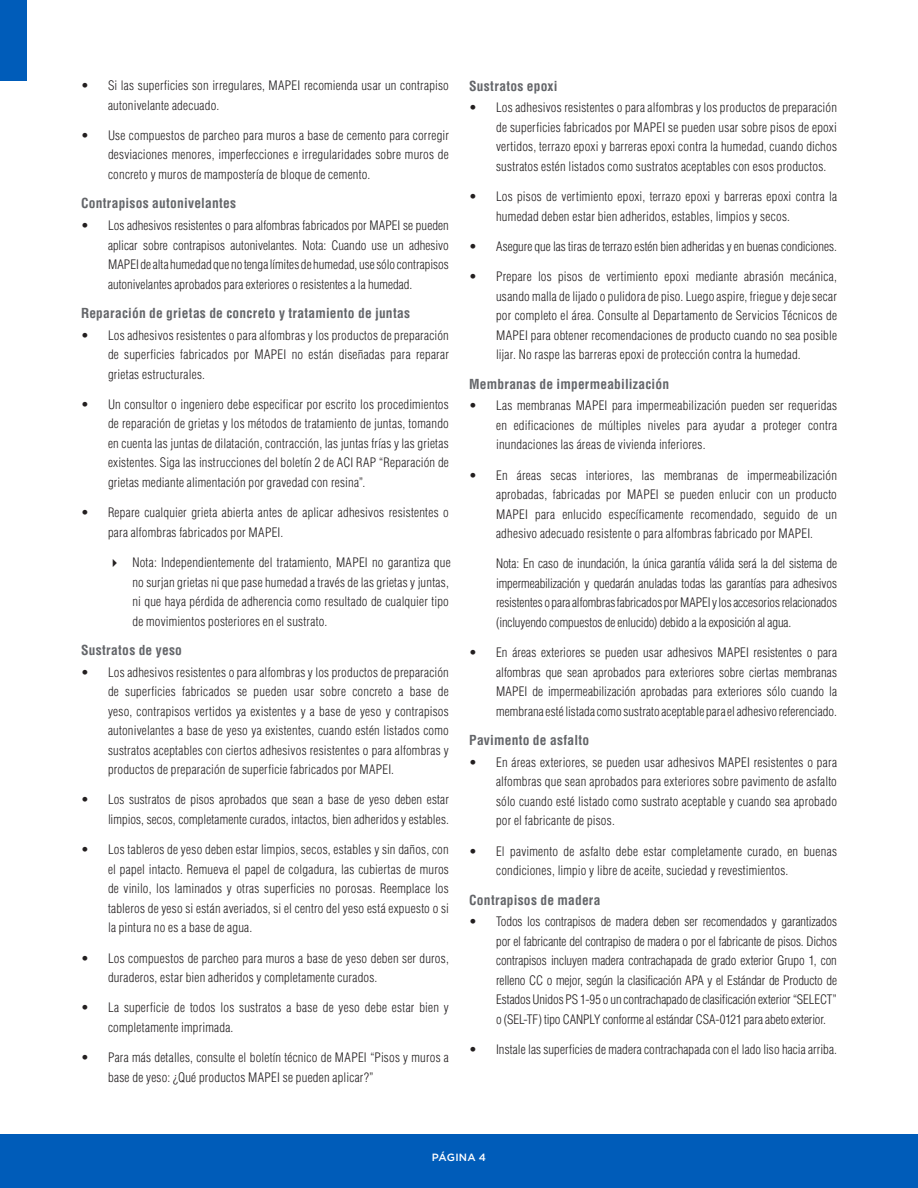
<style>
.page{position:relative;width:918px;height:1188px;background:#fff}
.page>*{position:absolute;margin:0;border:0;box-sizing:border-box;transform-origin:0 0}
.t1{font:700 condensed 13.5px "Helvetica LT Std";letter-spacing:.015em;color:#636569}
.t2{font:300 condensed 12.75px/19.5px "Helvetica LT Std";letter-spacing:.015em;color:#231f20;text-align:justify}
.t3{font:500 10.5px "Gotham HTF";letter-spacing:.025em;color:#fff}
</style>
<div class="page">
<div style="left:0;top:0;width:27px;height:81px;background:#005cb9"></div>
<div style="left:0;top:1134px;width:918px;height:54px;background:#005cb9"></div>
<p class="t2" style="left:108px;top:76px;width:342px;text-indent:-27px">• Si las superficies son irregulares, MAPEI recomienda usar un contrapiso autonivelante adecuado.</p>
<p class="t2" style="left:108px;top:126px;width:342px;text-indent:-27px">• Use compuestos de parcheo para muros a base de cemento para corregir desviaciones menores, imperfecciones e irregularidades sobre muros de concreto y muros de mampostería de bloque de cemento.</p>
<p class="t1" style="left:81px;top:195px;width:157px">Contrapisos autonivelantes</p>
<p class="t2" style="left:108px;top:216px;width:342px;text-indent:-27px">• Los adhesivos resistentes o para alfombras fabricados por MAPEI se pueden aplicar sobre contrapisos autonivelantes. Nota: Cuando use un adhesivo MAPEI de alta humedad que no tenga límites de humedad, use sólo contrapisos autonivelantes aprobados para exteriores o resistentes a la humedad.</p>
<p class="t1" style="left:81px;top:305px;width:331px">Reparación de grietas de concreto y tratamiento de juntas</p>
<p class="t2" style="left:108px;top:325px;width:342px;text-indent:-27px">• Los adhesivos resistentes o para alfombras y los productos de preparación de superficies fabricados por MAPEI no están diseñadas para reparar grietas estructurales.</p>
<p class="t2" style="left:108px;top:395px;width:342px;text-indent:-27px">• Un consultor o ingeniero debe especificar por escrito los procedimientos de reparación de grietas y los métodos de tratamiento de juntas, tomando en cuenta las juntas de dilatación, contracción, las juntas frías y las grietas existentes. Siga las instrucciones del boletín 2 de ACI RAP “Reparación de grietas mediante alimentación por gravedad con resina”.</p>
<p class="t2" style="left:108px;top:503px;width:342px;text-indent:-27px">• Repare cualquier grieta abierta antes de aplicar adhesivos resistentes o para alfombras fabricados por MAPEI.</p>
<p class="t2" style="left:132px;top:553px;width:320px;text-align:left;text-indent:-24px">✔ Nota: Independientemente del tratamiento, MAPEI no garantiza que no surjan grietas ni que pase humedad a través de las grietas y juntas, ni que haya pérdida de adherencia como resultado de cualquier tipo de movimientos posteriores en el sustrato.</p>
<p class="t1" style="left:81px;top:642px;width:103px">Sustratos de yeso</p>
<p class="t2" style="left:108px;top:662px;width:342px;text-indent:-27px">• Los adhesivos resistentes o para alfombras y los productos de preparación de superficies fabricados se pueden usar sobre concreto a base de yeso, contrapisos vertidos ya existentes y a base de yeso y contrapisos autonivelantes a base de yeso ya existentes, cuando estén listados como sustratos aceptables con ciertos adhesivos resistentes o para alfombras y productos de preparación de superficie fabricados por MAPEI.</p>
<p class="t2" style="left:81px;top:790px;width:369px;text-align:right">• Los sustratos de pisos aprobados que sean a base de yeso deben estar limpios, secos, completamente curados, intactos, bien adheridos y estables.</p>
<p class="t2" style="left:108px;top:840px;width:342px;text-indent:-27px">• Los tableros de yeso deben estar limpios, secos, estables y sin daños, con el papel intacto. Remueva el papel de colgadura, las cubiertas de muros de vinilo, los laminados y otras superficies no porosas. Reemplace los tableros de yeso si están averiados, si el centro del yeso está expuesto o si la pintura no es a base de agua.</p>
<p class="t2" style="left:108px;top:948px;width:342px;text-indent:-27px">• Los compuestos de parcheo para muros a base de yeso deben ser duros, duraderos, estar bien adheridos y completamente curados.</p>
<p class="t2" style="left:108px;top:998px;width:342px;text-indent:-27px">• La superficie de todos los sustratos a base de yeso debe estar bien y completamente imprimada.</p>
<p class="t2" style="left:108px;top:1048px;width:342px;text-indent:-27px">• Para más detalles, consulte el boletín técnico de MAPEI “Pisos y muros a base de yeso: ¿Qué productos MAPEI se pueden aplicar?”</p>
<p class="t1" style="left:469px;top:77px;width:90px">Sustratos epoxi</p>
<p class="t2" style="left:496px;top:98px;width:342px;text-indent:-27px">• Los adhesivos resistentes o para alfombras y los productos de preparación de superficies fabricados por MAPEI se pueden usar sobre pisos de epoxi vertidos, terrazo epoxi y barreras epoxi contra la humedad, cuando dichos sustratos estén listados como sustratos aceptables con esos productos.</p>
<p class="t2" style="left:496px;top:187px;width:342px;text-indent:-27px">• Los pisos de vertimiento epoxi, terrazo epoxi y barreras epoxi contra la humedad deben estar bien adheridos, estables, limpios y secos.</p>
<p class="t2" style="left:469px;top:236px;width:369px">• Asegure que las tiras de terrazo estén bien adheridas y en buenas condiciones.</p>
<p class="t2" style="left:496px;top:267px;width:342px;text-indent:-27px">• Prepare los pisos de vertimiento epoxi mediante abrasión mecánica, usando malla de lijado o pulidora de piso. Luego aspire, friegue y deje secar por completo el área. Consulte al Departamento de Servicios Técnicos de MAPEI para obtener recomendaciones de producto cuando no sea posible lijar. No raspe las barreras epoxi de protección contra la humedad.</p>
<p class="t1" style="left:469px;top:375px;width:202px">Membranas de impermeabilización</p>
<p class="t2" style="left:496px;top:396px;width:342px;text-indent:-27px">• Las membranas MAPEI para impermeabilización pueden ser requeridas en edificaciones de múltiples niveles para ayudar a proteger contra inundaciones las áreas de vivienda inferiores.</p>
<p class="t2" style="left:496px;top:465px;width:342px;text-indent:-27px">• En áreas secas interiores, las membranas de impermeabilización aprobadas, fabricadas por MAPEI se pueden enlucir con un producto MAPEI para enlucido específicamente recomendado, seguido de un adhesivo adecuado resistente o para alfombras fabricado por MAPEI.</p>
<p class="t2" style="left:496px;top:554px;width:342px">Nota: En caso de inundación, la única garantía válida será la del sistema de impermeabilización y quedarán anuladas todas las garantías para adhesivos resistentes o para alfombras fabricados por MAPEI y los accesorios relacionados (incluyendo compuestos de enlucido) debido a la exposición al agua.</p>
<p class="t2" style="left:496px;top:643px;width:342px;text-indent:-27px">• En áreas exteriores se pueden usar adhesivos MAPEI resistentes o para alfombras que sean aprobados para exteriores sobre ciertas membranas MAPEI de impermeabilización aprobadas para exteriores sólo cuando la membrana esté listada como sustrato aceptable para el adhesivo referenciado.</p>
<p class="t1" style="left:469px;top:732px;width:122px">Pavimento de asfalto</p>
<p class="t2" style="left:496px;top:752px;width:342px;text-indent:-27px">• En áreas exteriores, se pueden usar adhesivos MAPEI resistentes o para alfombras que sean aprobados para exteriores sobre pavimento de asfalto sólo cuando esté listado como sustrato aceptable y cuando sea aprobado por el fabricante de pisos.</p>
<p class="t2" style="left:496px;top:841px;width:342px;text-indent:-27px">• El pavimento de asfalto debe estar completamente curado, en buenas condiciones, limpio y libre de aceite, suciedad y revestimientos.</p>
<p class="t1" style="left:469px;top:891px;width:133px">Contrapisos de madera</p>
<p class="t2" style="left:496px;top:912px;width:342px;text-indent:-27px">• Todos los contrapisos de madera deben ser recomendados y garantizados por el fabricante del contrapiso de madera o por el fabricante de pisos. Dichos contrapisos incluyen madera contrachapada de grado exterior Grupo 1, con relleno CC o mejor, según la clasificación APA y el Estándar de Producto de Estados Unidos PS 1-95 o un contrachapado de clasificación exterior “SELECT” o (SEL-TF) tipo CANPLY conforme al estándar CSA-0121 para abeto exterior.</p>
<p class="t2" style="left:469px;top:1040px;width:369px">• Instale las superficies de madera contrachapada con el lado liso hacia arriba.</p>
<p class="t3" style="left:432px;top:1151px;width:56px">PÁGINA 4</p>
</div>
